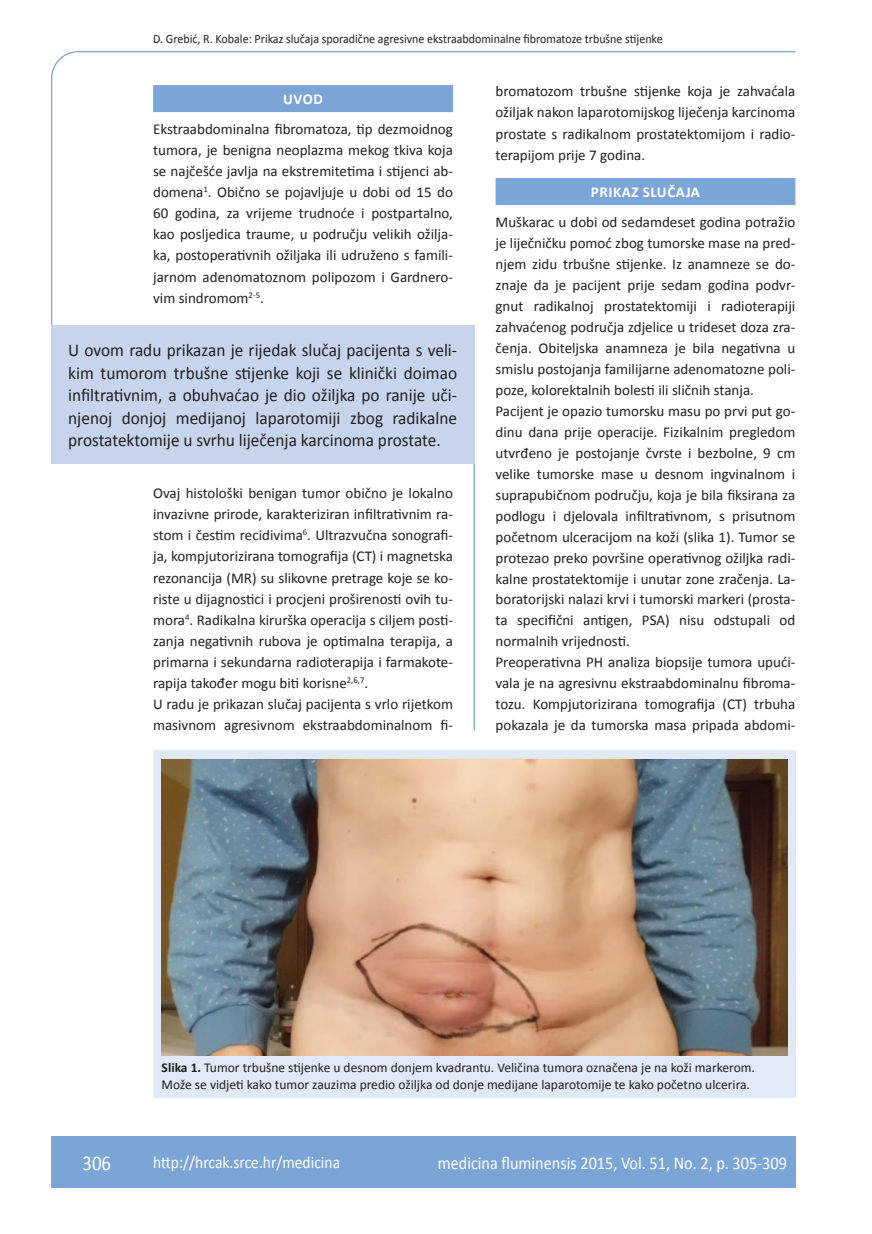
<style>
.page{position:relative;width:872px;height:1234px;background:#fff}
.page>*{position:absolute;margin:0;border:0;box-sizing:border-box;transform-origin:0 0}
.t1{font:21px "Calibri";color:#fff;scale:.9 1}
.t2{font:18px/22.5px "Calibri";color:#231f20;text-align:justify;scale:.96 1}
.t3{font:18px "Calibri";color:#fff;scale:.9 1}
.t4{font:17.25px "Calibri";color:#fff;scale:.9 1}
.t5{font:15px/21px "Calibri";color:#231f20;text-align:justify}
.t6{font:700 15px "Calibri";letter-spacing:.04em;color:#fff}
.t7{font:13.5px/16.5px "Calibri";color:#231f20}
.t8{font:12.75px "Calibri";color:#231f20;scale:.94 1}
.s1{font-weight:700}
</style>
<div class="page">
<svg style="left:51px;top:51px;width:745px;height:275px"></svg>
<hr style="left:473px;top:463px;width:2px;height:267px;background:#7ca5d7">
<div style="left:51px;top:1135px;width:744px;height:51px;background:#7ca5d7"></div>
<div style="left:153px;top:85px;width:300px;height:27px;background:#7ca5d7"></div>
<div style="left:51px;top:325px;width:423px;height:138px;background:#c6d5ec"></div>
<div style="left:153px;top:750px;width:642px;height:347px;background:#e1e9f6"></div>
<img style="left:162px;top:759px;width:625px;height:296px">
<div style="left:495px;top:178px;width:300px;height:27px;background:#7ca5d7"></div>
<p class="t8" style="left:153px;top:30px;width:543px">D. Grebić, R. Kobale: Prikaz slučaja sporadične agresivne ekstraabdominalne fibromatoze trbušne stijenke</p>
<p class="t6" style="left:283px;top:90px;width:41px">UVOD</p>
<p class="t5" style="left:153px;top:118px;width:301px">Ekstraabdominalna fibromatoza, tip dezmoidnog tumora, je benigna neoplazma mekog tkiva koja se najčešće javlja na ekstremitetima i stijenci ab&shy;domena<sup>1</sup>. Obično se pojavljuje u dobi od 15 do 60 godina, za vrijeme trudnoće i postpartalno, kao posljedica traume, u području velikih ožilja&shy;ka, postoperativnih ožiljaka ili udruženo s famili&shy;jarnom adenomatoznom polipozom i Gardnero&shy;vim sindromom<sup>2-5</sup>.</p>
<p class="t2" style="left:68px;top:338px;width:407px">U ovom radu prikazan je rijedak slučaj pacijenta s veli&shy;kim tumorom trbušne stijenke koji se klinički doimao infiltrativnim, a obuhvaćao je dio ožiljka po ranije uči&shy;njenoj donjoj medijanoj laparotomiji zbog radikalne prostatektomije u svrhu liječenja karcinoma prostate.</p>
<p class="t5" style="left:153px;top:481px;width:301px;text-align:left">Ovaj histološki benigan tumor obično je lokalno invazivne prirode, karakteriziran infiltrativnim ra&shy;stom i čestim recidivima<sup>6</sup>. Ultrazvučna sonografi&shy;ja, kompjutorizirana tomografija (CT) i magnetska rezonancija (MR) su slikovne pretrage koje se ko&shy;riste u dijagnostici i procjeni proširenosti ovih tu&shy;mora<sup>4</sup>. Radikalna kirurška operacija s ciljem posti&shy;zanja negativnih rubova je optimalna terapija, a primarna i sekundarna radioterapija i farmakote&shy;rapija također mogu biti korisne<sup>2,6,7</sup>.<br>U radu je prikazan slučaj pacijenta s vrlo rijetkom masivnom agresivnom ekstraabdominalnom fi-</p>
<p class="t5" style="left:495px;top:80px;width:301px">bromatozom trbušne stijenke koja je zahvaćala ožiljak nakon laparotomijskog liječenja karcinoma prostate s radikalnom prostatektomijom i radio&shy;terapijom prije 7 godina.</p>
<p class="t6" style="left:591px;top:182px;width:111px">PRIKAZ SLUČAJA</p>
<p class="t5" style="left:495px;top:211px;width:301px;text-align:left">Muškarac u dobi od sedamdeset godina potražio je liječničku pomoć zbog tumorske mase na pred&shy;njem zidu trbušne stijenke. Iz anamneze se do&shy;znaje da je pacijent prije sedam godina podvr&shy;gnut radikalnoj prostatektomiji i radioterapiji zahvaćenog područja zdjelice u trideset doza zra&shy;čenja. Obiteljska anamneza je bila negativna u smislu postojanja familijarne adenomatozne poli&shy;poze, kolorektalnih bolesti ili sličnih stanja.<br>Pacijent je opazio tumorsku masu po prvi put go&shy;dinu dana prije operacije. Fizikalnim pregledom utvrđeno je postojanje čvrste i bezbolne, 9 cm velike tumorske mase u desnom ingvinalnom i suprapubičnom području, koja je bila fiksirana za podlogu i djelovala infiltrativnom, s prisutnom početnom ulceracijom na koži (slika 1). Tumor se protezao preko površine operativnog ožiljka radi&shy;kalne prostatektomije i unutar zone zračenja. La&shy;boratorijski nalazi krvi i tumorski markeri (prosta&shy;ta specifični antigen, PSA) nisu odstupali od normalnih vrijednosti.<br>Preoperativna PH analiza biopsije tumora upući&shy;vala je na agresivnu ekstraabdominalnu fibroma&shy;tozu. Kompjutorizirana tomografija (CT) trbuha pokazala je da tumorska masa pripada abdomi-</p>
<p class="t7" style="left:162px;top:1058px;width:595px"><span class="s1">Slika 1.</span> Tumor trbušne stijenke u desnom donjem kvadrantu. Veličina tumora označena je na koži markerom.<br>Može se vidjeti kako tumor zauzima predio ožiljka od donje medijane laparotomije te kako početno ulcerira.</p>
<h1 class="t1" style="left:82px;top:1149px;width:33px">306</h1>
<p class="t4" style="left:153px;top:1150px;width:209px">http://hrcak.srce.hr/medicina</p>
<p class="t3" style="left:438px;top:1151px;width:389px">medicina fluminensis 2015, Vol. 51, No. 2, p. 305-309</p>
</div>
